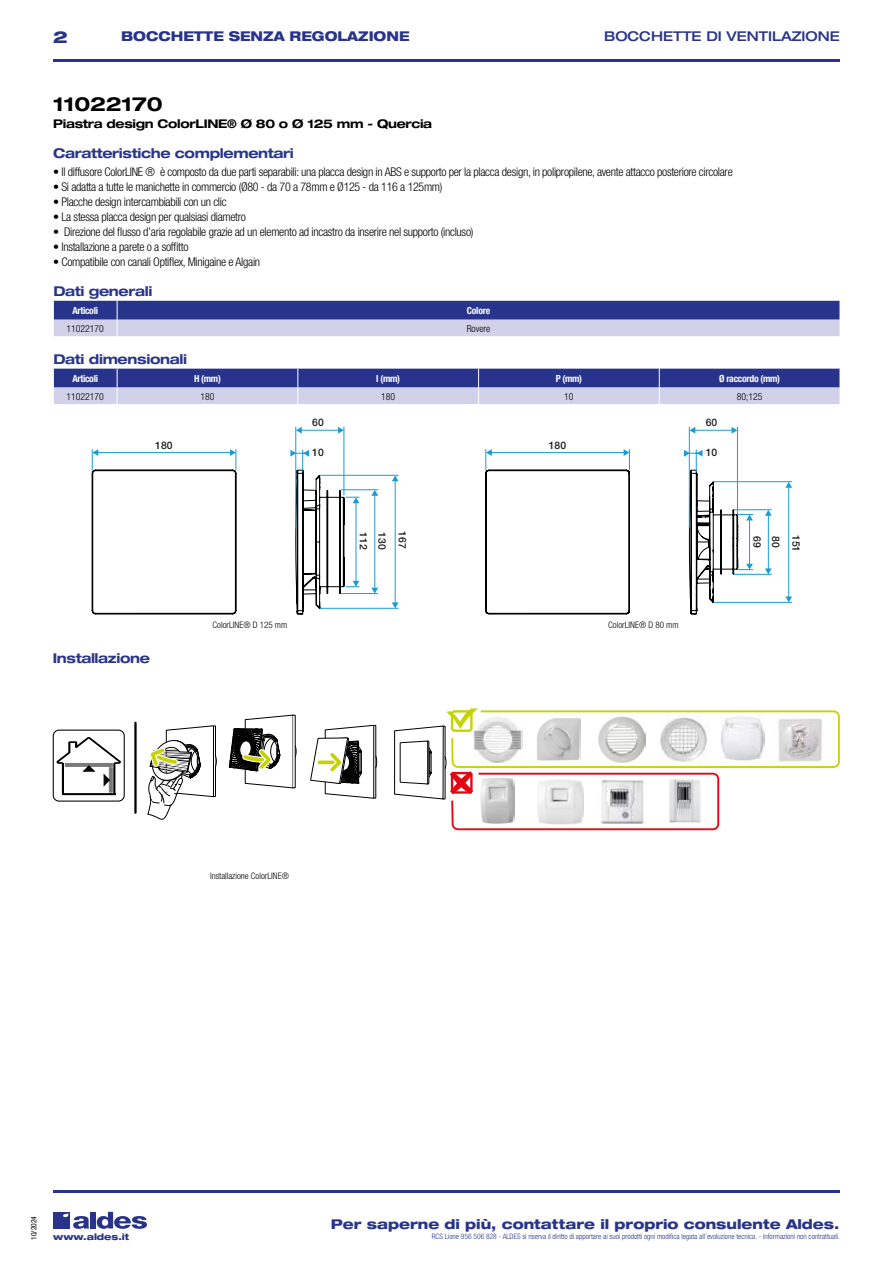
<style>
.page{position:relative;width:893px;height:1263px;background:#fff}
.page>*{position:absolute;margin:0;border:0;box-sizing:border-box;transform-origin:0 0}
.t1{font:700 expanded 19.5px "Helvetica Neue LT Std";letter-spacing:-.01em;color:#000}
.t2{font:800 expanded 16.5px "Helvetica Neue LT Std";color:#28348b}
.t3{font:700 expanded 13.5px "Helvetica Neue LT Std";letter-spacing:-.025em;color:#28348b}
.t4{font:800 expanded 13.5px "Helvetica Neue LT Std";color:#28348b}
.t5{font:800 expanded 13.5px "Helvetica Neue LT Std";color:#28348b;scale:.95 1}
.t6{font:500 expanded 13.5px "Helvetica Neue LT Std";color:#28348b}
.t7{font:300 condensed 12px "Helvetica Neue LT Std";letter-spacing:-.025em;color:#000}
.t8{font:700 expanded 12px "Helvetica Neue LT Std";letter-spacing:-.025em;color:#000}
.t9{font:500 10.35px "Helvetica Neue";color:#1d1d1b}
.t10{font:700 condensed 9.75px "Helvetica Neue LT Std";letter-spacing:-.03em;color:#fff}
.t11{font:300 condensed 9.75px "Helvetica Neue";color:#000}
.t12{font:300 condensed 9px "Helvetica Neue LT Std";color:#000}
.t13{font:800 expanded 9px "Helvetica Neue LT Std";color:#28348b}
.t14{font:300 condensed 7.5px "Helvetica Neue LT Std";color:#28348b}
.t15{font:condensed 7.5px "Helvetica Neue LT Std";color:#000}
</style>
<div class="page">
<div style="left:53px;top:1212px;width:17px;height:16px;background:#28348b"></div>
<div style="left:90px;top:1212px;width:6px;height:16px;background:#28348b"></div>
<svg style="left:97px;top:1212px;width:50px;height:17px"></svg>
<svg style="left:63px;top:1213px;width:26px;height:16px"></svg>
<hr style="left:53px;top:59px;width:787px;height:2px;background:#28348b">
<hr style="left:53px;top:1190px;width:787px;height:2px;background:#28348b">
<svg style="left:53px;top:301px;width:787px;height:35px;background:#797fb8"></svg>
<svg style="left:53px;top:369px;width:787px;height:35px;background:#7a80b8"></svg>
<svg style="left:90px;top:368px;width:254px;height:247px"></svg>
<hr style="left:97px;top:452px;width:134px;height:1px;background:#189cd8">
<svg style="left:230px;top:449px;width:7px;height:21px"></svg>
<svg style="left:92px;top:449px;width:6px;height:21px"></svg>
<hr style="left:301px;top:430px;width:38px;height:1px;background:#189cd8">
<svg style="left:338px;top:427px;width:6px;height:7px"></svg>
<svg style="left:296px;top:427px;width:6px;height:7px"></svg>
<hr style="left:344px;top:427px;width:1px;height:68px;background:#189cd8">
<hr style="left:295px;top:427px;width:1px;height:101px;background:#189cd8">
<svg style="left:290px;top:450px;width:19px;height:22px"></svg>
<hr style="left:395px;top:480px;width:1px;height:123px;background:#189cd8">
<svg style="left:392px;top:602px;width:7px;height:6px"></svg>
<svg style="left:392px;top:476px;width:7px;height:5px"></svg>
<hr style="left:320px;top:608px;width:79px;height:1px;background:#189cd8">
<hr style="left:320px;top:475px;width:79px;height:1px;background:#189cd8">
<hr style="left:374px;top:495px;width:1px;height:94px;background:#189cd8">
<svg style="left:371px;top:588px;width:7px;height:5px"></svg>
<svg style="left:371px;top:490px;width:7px;height:6px"></svg>
<hr style="left:341px;top:593px;width:37px;height:1px;background:#189cd8">
<hr style="left:341px;top:489px;width:37px;height:1px;background:#189cd8">
<hr style="left:356px;top:502px;width:1px;height:80px;background:#189cd8">
<svg style="left:346px;top:581px;width:13px;height:6px"></svg>
<svg style="left:346px;top:497px;width:13px;height:6px"></svg>
<svg style="left:484px;top:61px;width:257px;height:554px"></svg>
<hr style="left:491px;top:452px;width:134px;height:1px;background:#189cd8">
<svg style="left:624px;top:449px;width:6px;height:21px"></svg>
<svg style="left:485px;top:449px;width:7px;height:21px"></svg>
<hr style="left:694px;top:430px;width:39px;height:1px;background:#189cd8">
<svg style="left:732px;top:427px;width:5px;height:7px"></svg>
<svg style="left:690px;top:427px;width:5px;height:7px"></svg>
<hr style="left:737px;top:427px;width:1px;height:87px;background:#189cd8">
<hr style="left:689px;top:427px;width:1px;height:101px;background:#189cd8">
<svg style="left:684px;top:450px;width:18px;height:22px"></svg>
<hr style="left:788px;top:487px;width:1px;height:110px;background:#189cd8">
<svg style="left:785px;top:596px;width:7px;height:6px"></svg>
<svg style="left:785px;top:482px;width:7px;height:6px"></svg>
<hr style="left:713px;top:602px;width:79px;height:1px;background:#189cd8">
<hr style="left:713px;top:481px;width:79px;height:1px;background:#189cd8">
<hr style="left:768px;top:515px;width:1px;height:54px;background:#189cd8">
<svg style="left:765px;top:568px;width:7px;height:6px"></svg>
<svg style="left:765px;top:510px;width:7px;height:6px"></svg>
<hr style="left:734px;top:574px;width:38px;height:1px;background:#189cd8">
<hr style="left:734px;top:509px;width:38px;height:1px;background:#189cd8">
<hr style="left:749px;top:519px;width:1px;height:46px;background:#189cd8">
<svg style="left:738px;top:564px;width:15px;height:6px"></svg>
<svg style="left:738px;top:514px;width:15px;height:6px"></svg>
<div style="left:53px;top:729px;width:72px;height:73px;border:1px solid #000;border-radius:6px"></div>
<svg style="left:56px;top:737px;width:65px;height:58px"></svg>
<hr style="left:134px;top:723px;width:3px;height:90px;background:#000">
<svg style="left:147px;top:725px;width:70px;height:94px"></svg>
<svg style="left:229px;top:715px;width:67px;height:73px"></svg>
<svg style="left:310px;top:725px;width:67px;height:74px"></svg>
<svg style="left:394px;top:708px;width:446px;height:122px"></svg>
<h2 class="t2" style="left:53px;top:26px;width:16px">2</h2>
<p class="t5" style="left:121px;top:28px;width:305px">BOCCHETTE SENZA REGOLAZIONE</p>
<p class="t6" style="left:604px;top:28px;width:237px">BOCCHETTE DI VENTILAZIONE</p>
<h1 class="t1" style="left:53px;top:92px;width:111px">11022170</h1>
<p class="t8" style="left:53px;top:116px;width:381px">Piastra design ColorLINE® Ø 80 o Ø 125 mm - Quercia</p>
<p class="t3" style="left:53px;top:145px;width:242px">Caratteristiche complementari</p>
<p class="t7" style="left:53px;top:164px;width:681px">• Il diffusore ColorLINE ® è composto da due parti separabili: una placca design in ABS e supporto per la placca design, in polipropilene, avente attacco posteriore circolare</p>
<p class="t7" style="left:53px;top:179px;width:391px">• Si adatta a tutte le manichette in commercio (Ø80 - da 70 a 78mm e Ø125 - da 116 a 125mm)</p>
<p class="t7" style="left:53px;top:194px;width:175px">• Placche design intercambiabili con un clic</p>
<p class="t7" style="left:53px;top:209px;width:194px">• La stessa placca design per qualsiasi diametro</p>
<p class="t7" style="left:53px;top:224px;width:422px">• Direzione del flusso d’aria regolabile grazie ad un elemento ad incastro da inserire nel supporto (incluso)</p>
<p class="t7" style="left:53px;top:239px;width:137px">• Installazione a parete o a soffitto</p>
<p class="t7" style="left:53px;top:254px;width:209px">• Compatibile con canali Optiflex, Minigaine e Algain</p>
<p class="t3" style="left:53px;top:283px;width:101px">Dati generali</p>
<p class="t10" style="left:72px;top:304px;width:27px">Articoli</p>
<p class="t10" style="left:467px;top:304px;width:25px">Colore</p>
<p class="t11" style="left:67px;top:323px;width:39px">11022170</p>
<p class="t11" style="left:467px;top:323px;width:25px">Rovere</p>
<p class="t3" style="left:53px;top:351px;width:135px">Dati dimensionali</p>
<p class="t10" style="left:72px;top:372px;width:27px">Articoli</p>
<p class="t10" style="left:194px;top:372px;width:28px">H (mm)</p>
<p class="t10" style="left:376px;top:372px;width:25px">l (mm)</p>
<p class="t10" style="left:556px;top:372px;width:28px">P (mm)</p>
<p class="t10" style="left:719px;top:372px;width:63px">Ø raccordo (mm)</p>
<p class="t11" style="left:67px;top:391px;width:39px">11022170</p>
<p class="t11" style="left:200px;top:391px;width:16px">180</p>
<p class="t11" style="left:381px;top:391px;width:16px">180</p>
<p class="t11" style="left:564px;top:391px;width:11px">10</p>
<p class="t11" style="left:737px;top:391px;width:27px">80;125</p>
<p class="t9" style="left:155px;top:439px;width:19px">180</p>
<p class="t3" style="left:53px;top:650px;width:99px">Installazione</p>
<p class="t9" style="left:312px;top:417px;width:13px">60</p>
<p class="t9" style="left:312px;top:446px;width:13px">10</p>
<p class="t9" style="left:549px;top:439px;width:19px">180</p>
<p class="t9" style="left:706px;top:417px;width:13px">60</p>
<p class="t9" style="left:706px;top:446px;width:13px">10</p>
<p class="t9" style="left:370px;top:532px;width:19px;rotate:90deg">112</p>
<p class="t9" style="left:388px;top:532px;width:19px;rotate:90deg">130</p>
<p class="t9" style="left:409px;top:531px;width:19px;rotate:90deg">167</p>
<p class="t12" style="left:213px;top:619px;width:76px">ColorLINE® D 125 mm</p>
<p class="t12" style="left:608px;top:619px;width:72px">ColorLINE® D 80 mm</p>
<p class="t9" style="left:763px;top:536px;width:13px;rotate:90deg">69</p>
<p class="t9" style="left:782px;top:536px;width:13px;rotate:90deg">80</p>
<p class="t9" style="left:802px;top:535px;width:19px;rotate:90deg">151</p>
<p class="t12" style="left:210px;top:871px;width:80px">Installazione ColorLINE®</p>
<p class="t15" style="left:29px;top:1240px;width:25px;rotate:-90deg">10/2024</p>
<p class="t4" style="left:331px;top:1215px;width:510px">Per saperne di più, contattare il proprio consulente Aldes.</p>
<p class="t13" style="left:53px;top:1231px;width:78px">www.aldes.it</p>
<p class="t14" style="left:432px;top:1232px;width:410px">RCS Lione 956 506 828 - ALDES si riserva il diritto di apportare ai suoi prodotti ogni modifica legata all’evoluzione tecnica. - Informazioni non contrattuali.</p>
</div>
